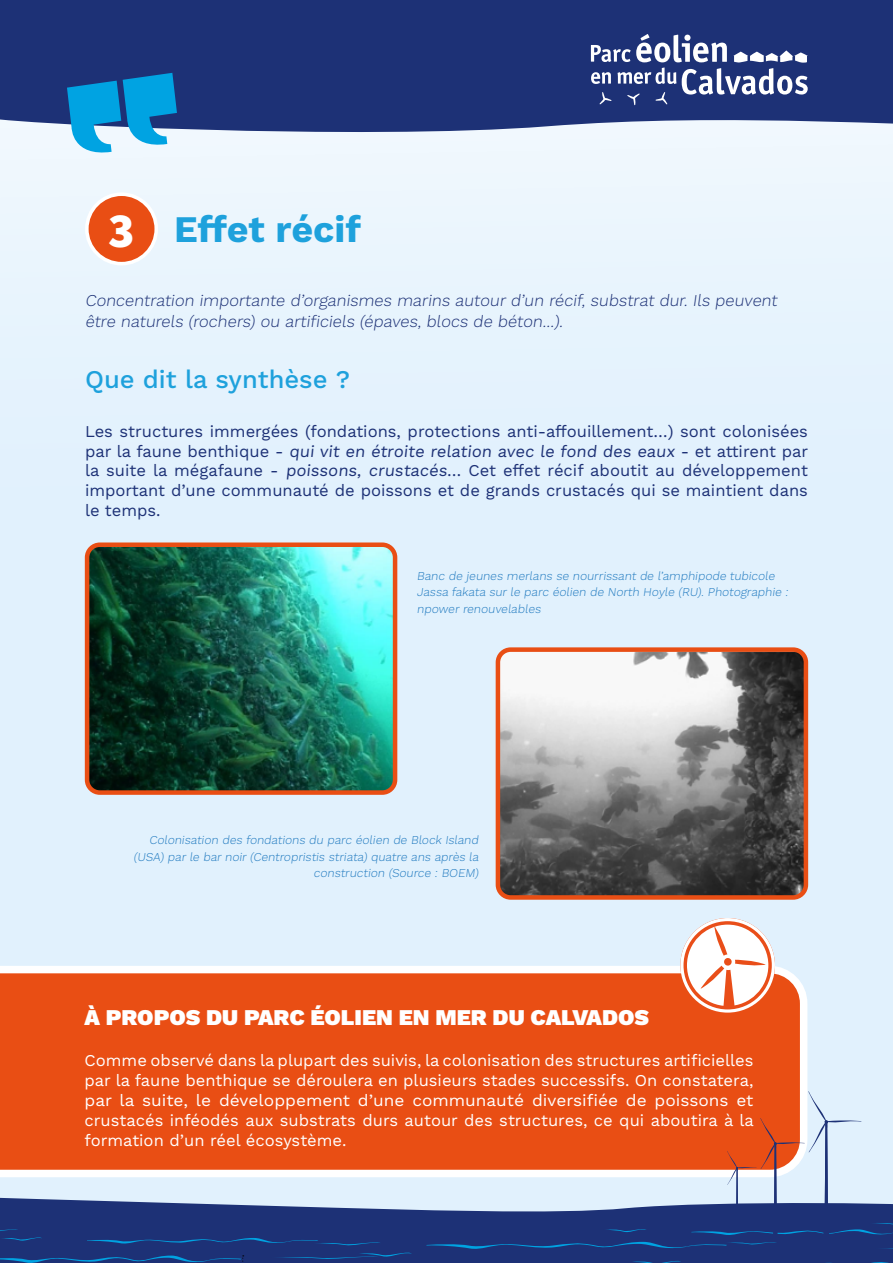
<style>
.page{position:relative;width:893px;height:1263px;background:#e1f1fd}
.page>*{position:absolute;margin:0;border:0;box-sizing:border-box;transform-origin:0 0}
.t1{font:49.35px "Source Sans Variable";color:#fff}
.t2{font:700 37.5px "Work Sans";letter-spacing:-.005em;color:#1ea1dc}
.t3{font:500 25.5px "Work Sans";color:#1ea1dc}
.t4{font:900 22.5px "Work Sans";color:#fff}
.t5{font:16.5px/19.8px "Work Sans";color:#fff;text-align:justify}
.t6{font:16.5px/19.8px "Work Sans";color:#1d3176;text-align:justify}
.t7{font:300 16.5px/21px "Work Sans";color:#1d3176}
.t8{font:300 12px/16.4px "Work Sans";color:#227bc0}
</style>
<div class="page">
<svg style="left:0;top:0;width:893px;height:141px;background:#354785"></svg>
<svg style="left:0;top:966px;width:807px;height:211px;background:#ea5a24"></svg>
<img style="left:90px;top:547px;width:302px;height:243px">
<div style="left:85px;top:542px;width:312px;height:253px;border:4px solid #e94e14;border-radius:13px"></div>
<svg style="left:0;top:1197px;width:426px;height:66px;background:#374b88"></svg>
<svg style="left:0;top:1229px;width:42px;height:13px"></svg>
<svg style="left:270px;top:1252px;width:142px;height:8px"></svg>
<svg style="left:87px;top:1238px;width:294px;height:8px;background:#193e82"></svg>
<svg style="left:426px;top:1091px;width:467px;height:172px"></svg>
<svg style="left:0;top:1255px;width:244px;height:8px;background:#174387"></svg>
<svg style="left:591px;top:34px;width:217px;height:71px;background:#536397"></svg>
<div style="left:87px;top:194px;width:69px;height:70px;background:#e94e14;border-radius:50%"></div>
<div style="left:85px;top:192px;width:73px;height:73px;border:4px solid #fff;border-radius:50%"></div>
<svg style="left:680px;top:918px;width:95px;height:94px"></svg>
<div style="left:680px;top:918px;width:95px;height:94px;border:3px solid #fff;border-radius:50%"></div>
<div style="left:687px;top:925px;width:81px;height:81px;background:#fff;border-radius:50%"></div>
<svg style="left:701px;top:926px;width:65px;height:80px"></svg>
<img style="left:501px;top:652px;width:302px;height:243px">
<div style="left:496px;top:647px;width:312px;height:253px;border:4px solid #e94e14;border-radius:13px"></div>
<svg style="left:64px;top:73px;width:116px;height:84px"></svg>
<h1 class="t1" style="left:108px;top:201px;width:28px">3</h1>
<h2 class="t2" style="left:174px;top:207px;width:189px">Effet récif</h2>
<p class="t7" style="left:85px;top:291px;width:696px">Concentration importante d’organismes marins autour d’un récif, substrat dur. Ils peuvent être naturels (rochers) ou artificiels (épaves, blocs de béton…).</p>
<h3 class="t3" style="left:85px;top:364px;width:267px">Que dit la synthèse ?</h3>
<p class="t6" style="left:85px;top:422px;width:725px">Les structures immergées (fondations, protections anti-affouillement…) sont colonisées par la faune benthique - qui vit en étroite relation avec le fond des eaux - et attirent par la suite la mégafaune - poissons, crustacés… Cet effet récif aboutit au développement important d’une communauté de poissons et de grands crustacés qui se maintient dans le temps.</p>
<p class="t8" style="left:417px;top:568px;width:375px">Banc de jeunes merlans se nourrissant de l’amphipode tubicole<br>Jassa fakata sur le parc éolien de North Hoyle (RU). Photographie : npower renouvelables</p>
<p class="t8" style="left:134px;top:833px;width:349px;text-align:right">Colonisation des fondations du parc éolien de Block Island (USA) par le bar noir (Centropristis striata) quatre ans après la construction (Source : BOEM)</p>
<h3 class="t4" style="left:85px;top:1004px;width:566px">À PROPOS DU PARC ÉOLIEN EN MER DU CALVADOS</h3>
<p class="t5" style="left:85px;top:1051px;width:671px">Comme observé dans la plupart des suivis, la colonisation des structures artificielles par la faune benthique se déroulera en plusieurs stades successifs. On constatera, par la suite, le développement d’une communauté diversifiée de poissons et crustacés inféodés aux substrats durs autour des structures, ce qui aboutira à la formation d’un réel écosystème.</p>
</div>
